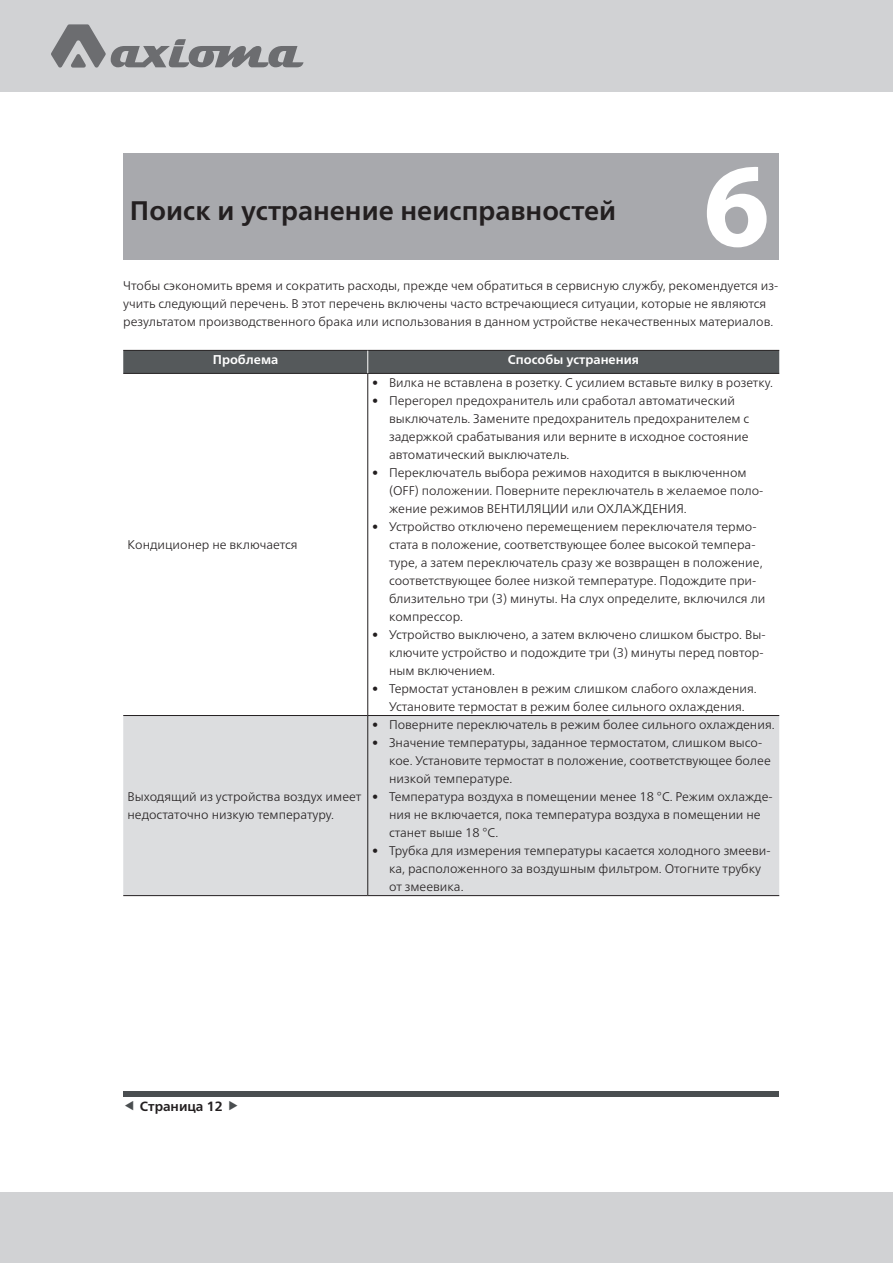
<style>
.page{position:relative;width:893px;height:1263px;background:#fff}
.page>*{position:absolute;margin:0;border:0;box-sizing:border-box;transform-origin:0 0}
.t1{font:700 120px "Myriad Pro";color:#fff}
.t2{font:700 26.85px "Frutiger Neue LTW1 G";color:#231f20}
.t3{font:700 13.5px "Frutiger Neue LTW1 G";color:#231f20}
.t4{font:700 12.75px "Frutiger Neue LTW1 G";color:#fff}
.t5{font:300 12.6px/18px "Frutiger Neue LTW1 G";color:#231f20}
</style>
<div class="page">
<div style="left:123px;top:1092px;width:656px;height:5px;background:#4a4e50"></div>
<div style="left:123px;top:153px;width:656px;height:107px;background:#a8a9ad"></div>
<div style="left:0;top:0;width:893px;height:92px;background:#d1d2d4"></div>
<svg style="left:51px;top:24px;width:253px;height:44px"></svg>
<div style="left:0;top:1192px;width:893px;height:71px;background:#d1d2d4"></div>
<div style="left:123px;top:716px;width:656px;height:179px;background:#dcdddf"></div>
<hr style="left:123px;top:373px;width:245px;height:1px;background:#231f20">
<hr style="left:368px;top:373px;width:411px;height:1px;background:#231f20">
<hr style="left:367px;top:374px;width:1px;height:341px;background:#231f20">
<div style="left:123px;top:350px;width:656px;height:23px;background:#55595b"></div>
<hr style="left:123px;top:715px;width:245px;height:1px;background:#231f20">
<hr style="left:123px;top:895px;width:245px;height:1px;background:#231f20">
<hr style="left:368px;top:715px;width:411px;height:1px;background:#231f20">
<hr style="left:367px;top:716px;width:1px;height:179px;background:#231f20">
<hr style="left:368px;top:895px;width:411px;height:1px;background:#231f20">
<h1 class="t1" style="left:703px;top:127px;width:68px">6</h1>
<p class="t5" style="left:123px;top:276px;width:656px">Чтобы сэкономить время и сократить расходы, прежде чем обратиться в сервисную службу, рекомендуется из&shy;учить следующий перечень. В этот перечень включены часто встречающиеся ситуации, которые не являются результатом производственного брака или использования в данном устройстве некачественных материалов.</p>
<p class="t4" style="left:213px;top:352px;width:67px">Проблема</p>
<p class="t4" style="left:508px;top:352px;width:133px">Способы устранения</p>
<h2 class="t2" style="left:130px;top:194px;width:488px">Поиск и устранение неисправностей</h2>
<p class="t5" style="left:127px;top:536px;width:172px">Кондиционер не включается</p>
<p class="t5" style="left:127px;top:788px;width:235px">Выходящий из устройства воздух имеет недостаточно низкую температуру.</p>
<p class="t5" style="left:372px;top:374px;width:402px">• Вилка не вставлена в розетку. С усилием вставьте вилку в розетку.</p>
<p class="t5" style="left:389px;top:392px;width:362px;text-indent:-17px">• Перегорел предохранитель или сработал автоматический выключатель. Замените предохранитель предохранителем с задержкой срабатывания или верните в исходное состояние автоматический выключатель.</p>
<p class="t5" style="left:389px;top:464px;width:376px;text-indent:-17px">• Переключатель выбора режимов находится в выключенном (OFF) положении. Поверните переключатель в желаемое поло&shy;жение режимов ВЕНТИЛЯЦИИ или ОХЛАЖДЕНИЯ.</p>
<p class="t5" style="left:389px;top:518px;width:378px;text-indent:-17px">• Устройство отключено перемещением переключателя термо&shy;стата в положение, соответствующее более высокой темпера&shy;туре, а затем переключатель сразу же возвращен в положение, соответствующее более низкой температуре. Подождите при&shy;близительно три (3) минуты. На слух определите, включился ли компрессор.</p>
<p class="t5" style="left:389px;top:626px;width:378px;text-indent:-17px">• Устройство выключено, а затем включено слишком быстро. Вы&shy;ключите устройство и подождите три (3) минуты перед повтор&shy;ным включением.</p>
<p class="t5" style="left:372px;top:680px;width:386px;text-align:center">• Термостат установлен в режим слишком слабого охлаждения.<br>Установите термостат в режим более сильного охлаждения.</p>
<p class="t5" style="left:372px;top:716px;width:404px">• Поверните переключатель в режим более сильного охлаждения.</p>
<p class="t5" style="left:389px;top:734px;width:383px;text-indent:-17px">• Значение температуры, заданное термостатом, слишком высо&shy;кое. Установите термостат в положение, соответствующее более низкой температуре.</p>
<p class="t5" style="left:389px;top:788px;width:385px;text-indent:-17px">• Температура воздуха в помещении менее 18 °C. Режим охлажде&shy;ния не включается, пока температура воздуха в помещении не станет выше 18 °С.</p>
<p class="t5" style="left:389px;top:842px;width:383px;text-indent:-17px">• Трубка для измерения температуры касается холодного змееви&shy;ка, расположенного за воздушным фильтром. Отогните трубку от змеевика.</p>
<p class="t3" style="left:140px;top:1098px;width:85px">Страница 12</p>
</div>
